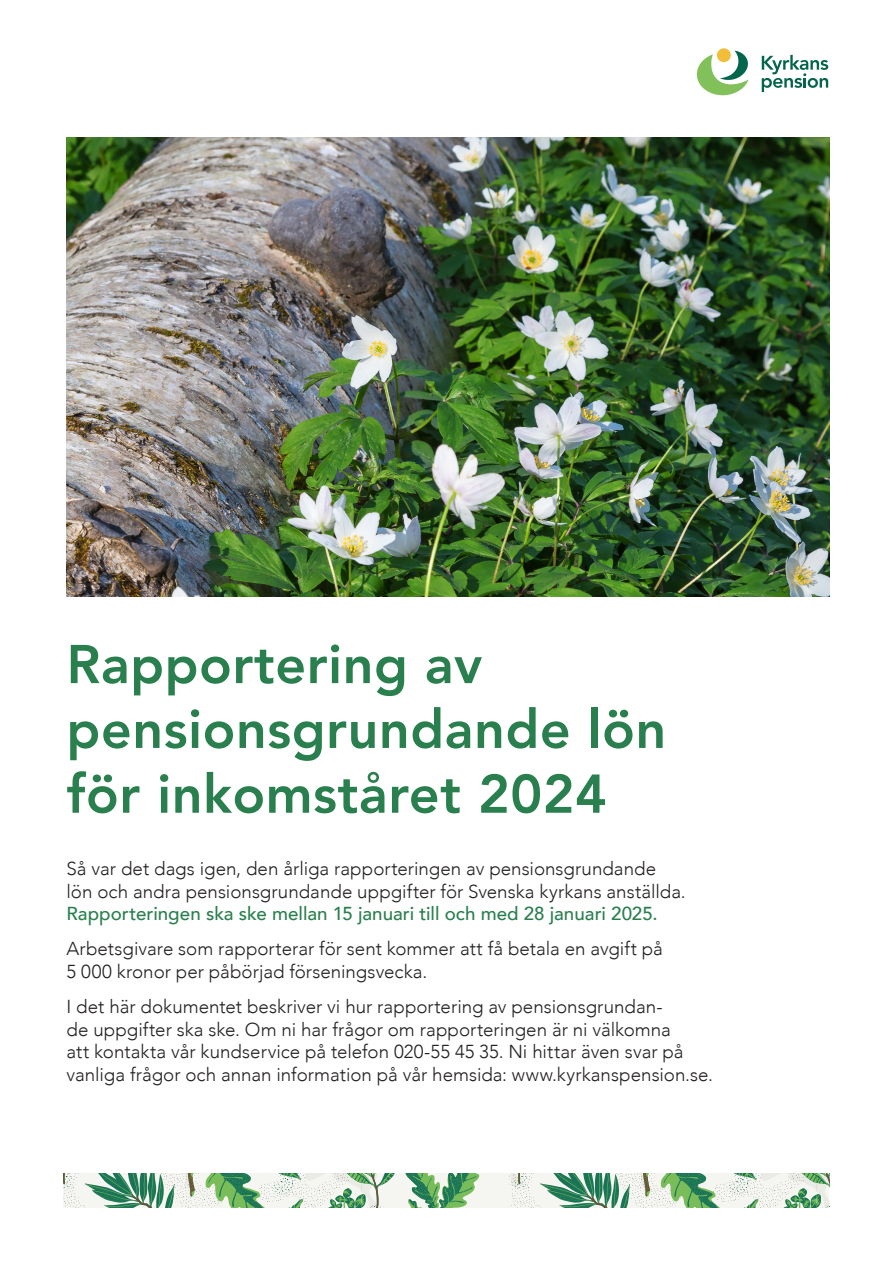
<style>
.page{position:relative;width:893px;height:1263px;background:#fff}
.page>*{position:absolute;margin:0;border:0;box-sizing:border-box;transform-origin:0 0}
.Rubrik_H{font:800 54px/64.8px "Avenir";letter-spacing:.01em;color:#297f4d}
.Ingress_3{font:300 18.75px/22.5px "Avenir";color:#231f20}
.Ingress{font:300 18.75px/22.5px "Avenir";color:#231f20}
.s1{font-weight:500;color:#297f4d}
</style>
<div class="page">
<svg style="left:64px;top:1174px;width:765px;height:34px;fill:#f0f2ec"></svg>
<svg style="left:717px;top:48px;width:14px;height:14px"></svg>
<svg style="left:696px;top:51px;width:53px;height:45px"></svg>
<svg style="left:762px;top:55px;width:66px;height:37px"></svg>
<img style="left:67px;top:137px;width:762px;height:459px">
<h1 class="Rubrik_H" style="left:67px;top:632px;width:601px">Rapportering av pensionsgrundande lön för inkomståret 2024</h1>
<p class="Ingress_3" style="left:67px;top:857px;width:621px">Så var det dags igen, den årliga rapporteringen av pensionsgrundande lön och andra pensionsgrundande uppgifter för Svenska kyrkans anställda.<br><span class="s1">Rapporteringen ska ske mellan 15 januari till och med 28 januari 2025.</span></p>
<p class="Ingress_3" style="left:67px;top:938px;width:598px">Arbetsgivare som rapporterar för sent kommer att få betala en avgift på<br>5 000 kronor per påbörjad förseningsvecka.</p>
<p class="Ingress" style="left:67px;top:995px;width:648px">I det här dokumentet beskriver vi hur rapportering av pensionsgrundan-<br>de uppgifter ska ske. Om ni har frågor om rapporteringen är ni välkomna<br>att kontakta vår kundservice på telefon 020-55 45 35. Ni hittar även svar på vanliga frågor och annan information på vår hemsida: www.kyrkanspension.se.</p>
</div>
